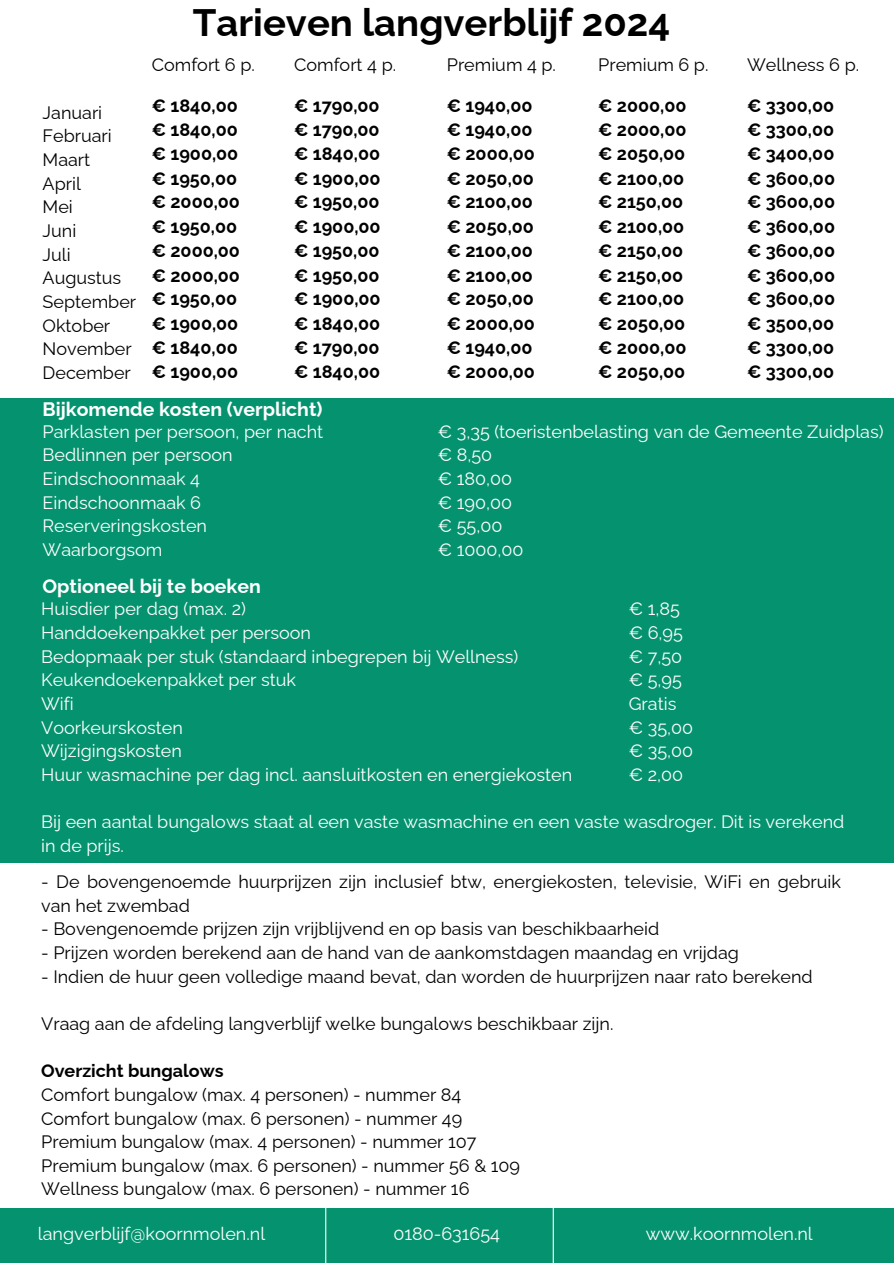
<style>
.page{position:relative;width:894px;height:1264px;background:#fff}
.page>*{position:absolute;margin:0;border:0;box-sizing:border-box;transform-origin:0 0}
.t1{font:700 38.25px "Raleway";color:#000}
.t2{font:700 19.5px "Raleway";color:#fff}
.t3{font:18px/23.7px "Raleway";color:#000}
.t4{font:18px/23.7px "Raleway";color:#fff}
.t5{font:700 18px/24.3px "Raleway";color:#000}
</style>
<div class="page">
<div style="left:0;top:1172px;width:893px;height:91px;background:#05936f"></div>
<hr style="left:325px;top:1182px;width:1px;height:81px;background:#fff">
<hr style="left:552px;top:1182px;width:1px;height:81px;background:#fff">
<div style="left:0;top:398px;width:893px;height:464px;background:#05936f"></div>
<div style="left:0;top:1125px;width:893px;height:83px;background:#fff"></div>
<p class="t3" style="left:43px;top:101px;width:71px">Januari<br>Februari<br>Maart</p>
<p class="t3" style="left:43px;top:171px;width:40px">April</p>
<p class="t3" style="left:43px;top:195px;width:32px">Mei</p>
<p class="t3" style="left:43px;top:219px;width:35px">Juni</p>
<p class="t3" style="left:43px;top:242px;width:95px">Juli<br>Augustus<br>September<br>Oktober<br>November<br>December</p>
<p class="t1" style="left:193px;top:0;width:478px">Tarieven langverblijf 2024</p>
<p class="t3" style="left:152px;top:53px;width:104px">Comfort 6 p.</p>
<p class="t5" style="left:152px;top:93px;width:90px">€ 1840,00 € 1840,00 € 1900,00 € 1950,00 € 2000,00 € 1950,00 € 2000,00 € 2000,00 € 1950,00 € 1900,00 € 1840,00 € 1900,00</p>
<p class="t3" style="left:294px;top:53px;width:103px">Comfort 4 p.</p>
<p class="t5" style="left:294px;top:93px;width:88px;text-align:justify">€ 1790,00 € 1790,00 € 1840,00 € 1900,00 € 1950,00 € 1900,00 € 1950,00 € 1950,00 € 1900,00 € 1840,00 € 1790,00 € 1840,00</p>
<p class="t3" style="left:446px;top:53px;width:111px">Premium 4 p.</p>
<p class="t5" style="left:446px;top:93px;width:90px">€ 1940,00 € 1940,00 € 2000,00 € 2050,00 € 2100,00 € 2050,00 € 2100,00 € 2100,00 € 2050,00 € 2000,00 € 1940,00 € 2000,00</p>
<p class="t3" style="left:598px;top:53px;width:112px">Premium 6 p.</p>
<p class="t5" style="left:598px;top:93px;width:90px">€ 2000,00 € 2000,00 € 2050,00 € 2100,00 € 2150,00 € 2100,00 € 2150,00 € 2150,00 € 2100,00 € 2050,00 € 2000,00 € 2050,00</p>
<p class="t2" style="left:43px;top:397px;width:281px">Bijkomende kosten (verplicht)</p>
<p class="t3" style="left:746px;top:53px;width:113px">Wellness 6 p.</p>
<p class="t5" style="left:746px;top:93px;width:89px;text-align:justify">€ 3300,00 € 3300,00 € 3400,00 € 3600,00 € 3600,00 € 3600,00 € 3600,00 € 3600,00 € 3600,00 € 3500,00 € 3300,00 € 3300,00</p>
<h1 class="t4" style="left:43px;top:419px;width:282px">Parklasten per persoon, per nacht<br>Bedlinnen per persoon<br>Eindschoonmaak 4<br>Eindschoonmaak 6<br>Reserveringskosten</h1>
<p class="t4" style="left:43px;top:537px;width:121px">Waarborgsom</p>
<p class="t2" style="left:43px;top:574px;width:220px">Optioneel bij te boeken</p>
<h2 class="t4" style="left:437px;top:419px;width:447px">€ 3,35 (toeristenbelasting van de Gemeente Zuidplas)</h2>
<p class="t4" style="left:437px;top:443px;width:56px">€ 8,50</p>
<h2 class="t4" style="left:437px;top:467px;width:76px">€ 180,00</h2>
<p class="t4" style="left:437px;top:490px;width:76px">€ 190,00</p>
<h2 class="t4" style="left:437px;top:514px;width:66px">€ 55,00</h2>
<p class="t4" style="left:437px;top:537px;width:87px">€ 1000,00</p>
<h2 class="t4" style="left:41px;top:597px;width:206px">Huisdier per dag (max. 2)</h2>
<p class="t4" style="left:41px;top:620px;width:271px">Handdoekenpakket per persoon</p>
<h2 class="t4" style="left:41px;top:644px;width:478px">Bedopmaak per stuk (standaard inbegrepen bij Wellness)</h2>
<h2 class="t4" style="left:41px;top:668px;width:256px">Keukendoekenpakket per stuk</h2>
<p class="t4" style="left:41px;top:691px;width:34px">Wifi</p>
<p class="t4" style="left:41px;top:715px;width:143px">Voorkeurskosten</p>
<h2 class="t4" style="left:41px;top:739px;width:142px">Wijzigingskosten</h2>
<p class="t4" style="left:41px;top:762px;width:532px">Huur wasmachine per dag incl. aansluitkosten en energiekosten</p>
<p class="t4" style="left:41px;top:809px;width:804px">Bij een aantal bungalows staat al een vaste wasmachine en een vaste wasdroger. Dit is verekend in de prijs.</p>
<p class="t4" style="left:628px;top:597px;width:53px">€ 1,85</p>
<p class="t4" style="left:628px;top:620px;width:56px">€ 6,95</p>
<p class="t4" style="left:628px;top:644px;width:55px">€ 7,50</p>
<p class="t4" style="left:628px;top:668px;width:55px">€ 5,95</p>
<p class="t4" style="left:628px;top:691px;width:49px">Gratis</p>
<p class="t4" style="left:628px;top:715px;width:66px">€ 35,00</p>
<p class="t4" style="left:628px;top:739px;width:66px">€ 35,00</p>
<p class="t4" style="left:628px;top:762px;width:56px">€ 2,00</p>
<p class="t3" style="left:41px;top:870px;width:801px">- De bovengenoemde huurprijzen zijn inclusief btw, energiekosten, televisie, WiFi en gebruik van het zwembad</p>
<p class="t3" style="left:41px;top:917px;width:619px">- Bovengenoemde prijzen zijn vrijblijvend en op basis van beschikbaarheid</p>
<p class="t3" style="left:41px;top:940px;width:699px">- Prijzen worden berekend aan de hand van de aankomstdagen maandag en vrijdag</p>
<p class="t3" style="left:41px;top:964px;width:773px">- Indien de huur geen volledige maand bevat, dan worden de huurprijzen naar rato berekend</p>
<p class="t3" style="left:41px;top:1011px;width:573px">Vraag aan de afdeling langverblijf welke bungalows beschikbaar zijn.</p>
<p class="t5" style="left:41px;top:1058px;width:184px">Overzicht bungalows</p>
<p class="t3" style="left:41px;top:1082px;width:421px">Comfort bungalow (max. 4 personen) - nummer 84</p>
<p class="t3" style="left:41px;top:1106px;width:422px">Comfort bungalow (max. 6 personen) - nummer 49</p>
<p class="t3" style="left:41px;top:1129px;width:436px">Premium bungalow (max. 4 personen) - nummer 107</p>
<p class="t3" style="left:41px;top:1153px;width:480px">Premium bungalow (max. 6 personen) - nummer 56 &amp; 109</p>
<p class="t3" style="left:41px;top:1177px;width:430px">Wellness bungalow (max. 6 personen) - nummer 16</p>
<p class="t4" style="left:38px;top:1222px;width:229px">langverblijf@koornmolen.nl</p>
<p class="t4" style="left:393px;top:1222px;width:108px">0180-631654</p>
<p class="t4" style="left:645px;top:1222px;width:168px">www.koornmolen.nl</p>
</div>
